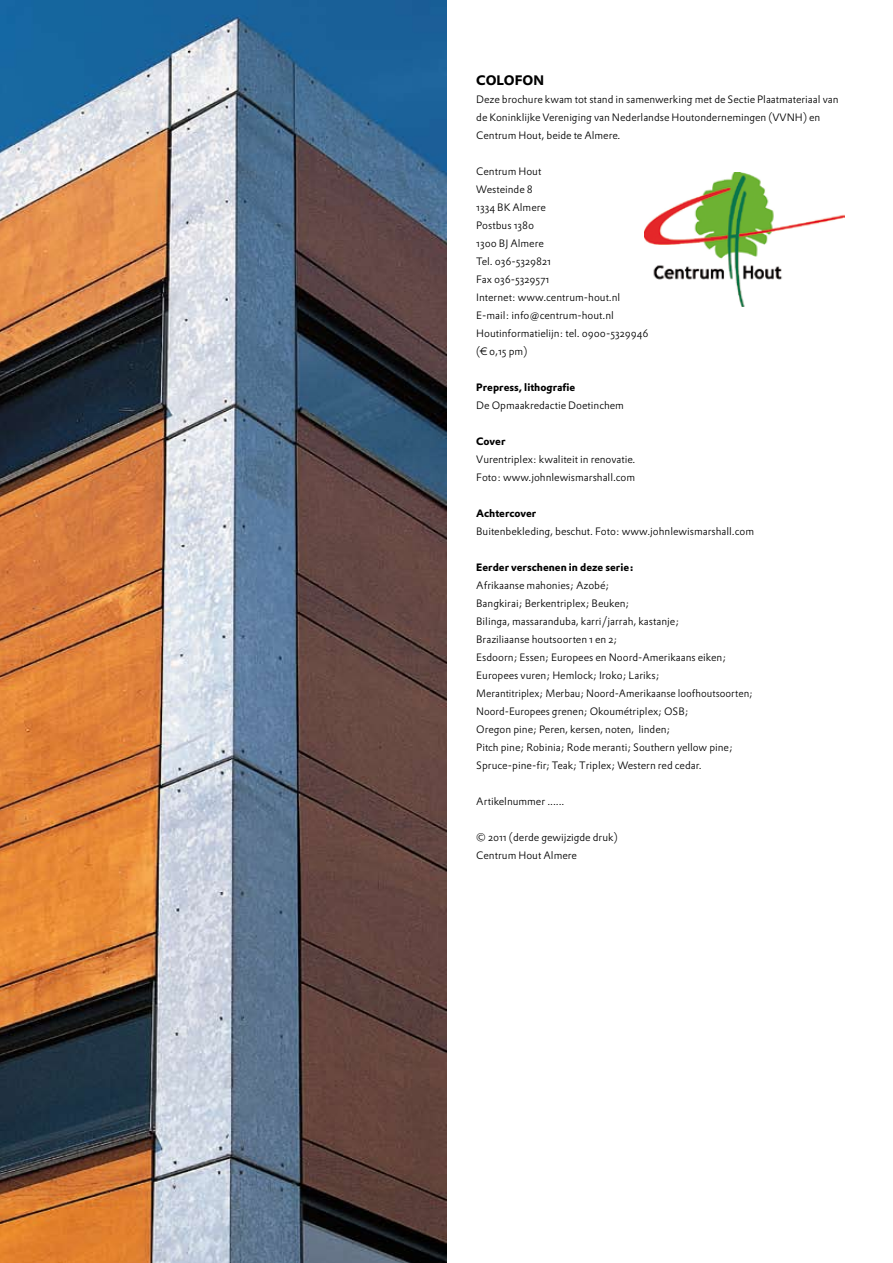
<style>
.page{position:relative;width:893px;height:1263px;background:#fff}
.page>*{position:absolute;margin:0;border:0;box-sizing:border-box;transform-origin:0 0}
.t1{font:700 13.5px "DTL Prokyon TOT";letter-spacing:-.005em;color:#000}
.t2{font:300 10.5px/18px "DTL Prokyon TOT";color:#000}
.t3{font:700 10.5px "DTL Prokyon TOT";color:#000}
</style>
<div class="page">
<img style="left:645px;top:172px;width:200px;height:134px">
<img style="left:0;top:0;width:446px;height:1263px">
<p class="t1" style="left:476px;top:71px;width:69px">COLOFON</p>
<p class="t2" style="left:476px;top:90px;width:364px">Deze brochure kwam tot stand in samenwerking met de Sectie Plaatmateriaal van de Koninklijke Vereniging van Nederlandse Houtondernemingen (VVNH) en<br>Centrum Hout, beide te Almere.</p>
<p class="t2" style="left:476px;top:162px;width:174px">Centrum Hout<br>Westeinde 8<br>1334 BK Almere<br>Postbus 1380<br>1300 BJ Almere<br>Tel. 036-5329821<br>Fax 036-5329571<br>Internet: www.centrum-hout.nl<br>E-mail: info@centrum-hout.nl<br>Houtinformatielijn: tel. 0900-5329946 (€ 0,15 pm)</p>
<p class="t3" style="left:476px;top:380px;width:100px">Prepress, lithografie</p>
<p class="t2" style="left:476px;top:396px;width:149px">De Opmaakredactie Doetinchem</p>
<p class="t3" style="left:476px;top:434px;width:31px">Cover</p>
<p class="t2" style="left:476px;top:450px;width:161px">Vurentriplex: kwaliteit in renovatie.<br>Foto: www.johnlewismarshall.com</p>
<p class="t3" style="left:476px;top:506px;width:62px">Achtercover</p>
<p class="t2" style="left:476px;top:522px;width:279px">Buitenbekleding, beschut. Foto: www.johnlewismarshall.com</p>
<p class="t3" style="left:476px;top:560px;width:159px">Eerder verschenen in deze serie:</p>
<p class="t2" style="left:476px;top:576px;width:278px">Afrikaanse mahonies; Azobé;<br>Bangkirai; Berkentriplex; Beuken;<br>Bilinga, massaranduba, karri/jarrah, kastanje;<br>Braziliaanse houtsoorten 1 en 2;<br>Esdoorn; Essen; Europees en Noord-Amerikaans eiken; Europees vuren; Hemlock; Iroko; Lariks;<br>Merantitriplex; Merbau; Noord-Amerikaanse loofhoutsoorten; Noord-Europees grenen; Okoumétriplex; OSB;<br>Oregon pine; Peren, kersen, noten, linden;<br>Pitch pine; Robinia; Rode meranti; Southern yellow pine; Spruce-pine-fir; Teak; Triplex; Western red cedar.</p>
<p class="t2" style="left:476px;top:792px;width:90px">Artikelnummer ......</p>
<p class="t2" style="left:476px;top:828px;width:143px">© 2011 (derde gewijzigde druk)<br>Centrum Hout Almere</p>
</div>
